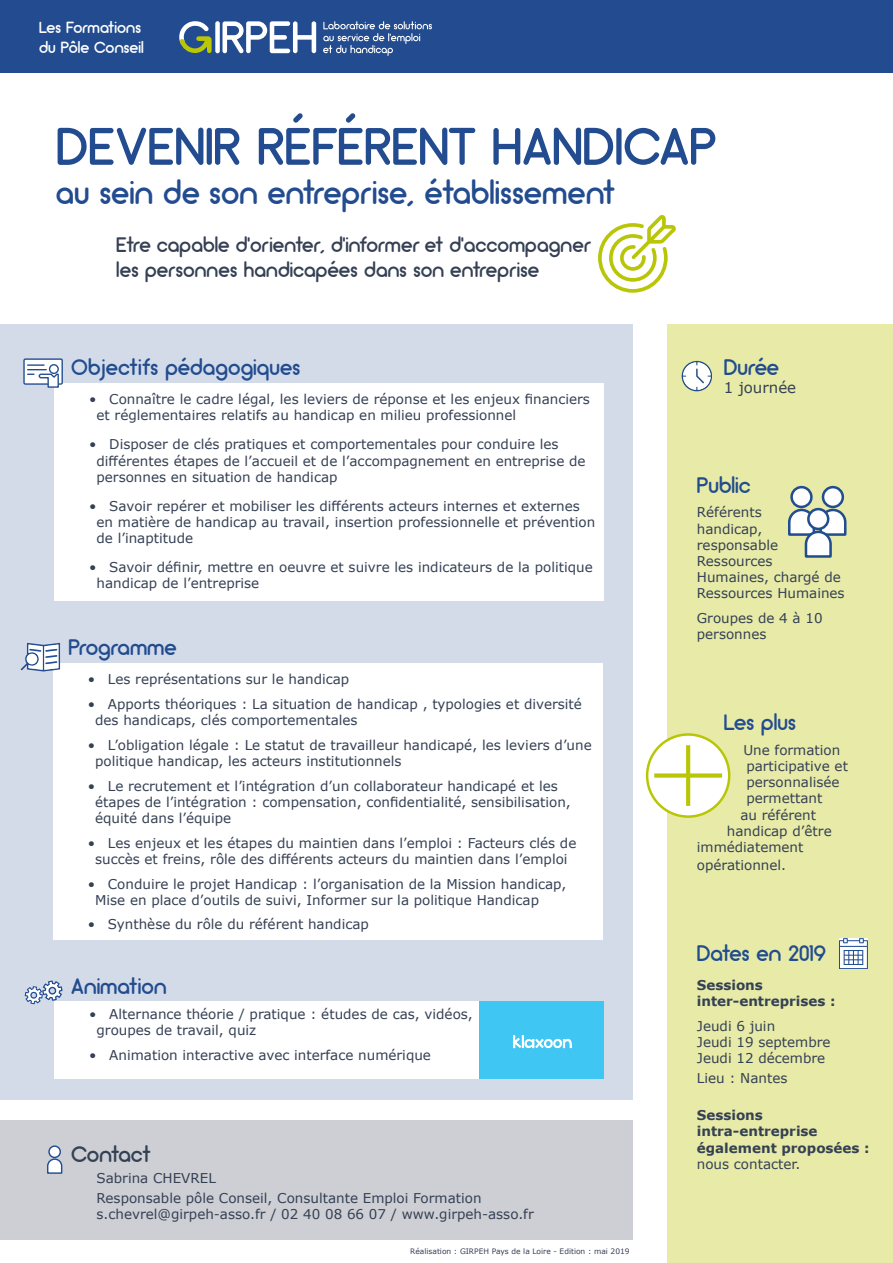
<style>
.page{position:relative;width:893px;height:1263px;background:#fff}
.page>*{position:absolute;margin:0;border:0;box-sizing:border-box;transform-origin:0 0}
.t1{font:52.8px "Arciform";color:#224c8f}
.t2{font:33px "Arciform";letter-spacing:.005em;color:#224c8f}
.t3{font:22.5px "Arciform";color:#224c8f}
.t4{font:22.5px "Arciform";letter-spacing:-.01em;color:#354054}
.t5{font:21px/25.2px "Arciform";letter-spacing:.005em;color:#354054}
.t6{font:16.2px/19.5px "Arciform";letter-spacing:.005em;color:#fff}
.t7{font:15px "Verdana";color:#354054}
.t8{font:13.5px/16.2px "Verdana";color:#354054}
.t9{font:700 13.5px/16.2px "Verdana";color:#354054}
.t10{font:7.5px "Verdana";color:#354054}
</style>
<div class="page">
<div style="left:667px;top:324px;width:226px;height:939px;background:#e7eba7"></div>
<div style="left:0;top:0;width:893px;height:73px;background:#224c8f"></div>
<svg style="left:323px;top:21px;width:109px;height:35px"></svg>
<div style="left:215px;top:21px;width:5px;height:32px;background:#fff;border-radius:2px"></div>
<svg style="left:222px;top:21px;width:94px;height:32px"></svg>
<svg style="left:179px;top:21px;width:33px;height:32px"></svg>
<div style="left:0;top:324px;width:633px;height:775px;background:#d3dbe9"></div>
<svg style="left:788px;top:486px;width:59px;height:72px"></svg>
<div style="left:823px;top:487px;width:20px;height:20px;background:#fff;border-radius:50%"></div>
<div style="left:822px;top:486px;width:22px;height:22px;border:3px solid #224d91;border-radius:50%"></div>
<div style="left:647px;top:734px;width:82px;height:83px;background:#fff;border-radius:50%"></div>
<div style="left:646px;top:733px;width:84px;height:85px;border:3px solid #b8c607;border-radius:50%"></div>
<div style="left:654px;top:773px;width:68px;height:5px;background:#b8c607"></div>
<svg style="left:686px;top:745px;width:4px;height:61px"></svg>
<svg style="left:682px;top:361px;width:30px;height:30px"></svg>
<svg style="left:599px;top:215px;width:76px;height:78px"></svg>
<svg style="left:839px;top:938px;width:29px;height:31px"></svg>
<div style="left:53px;top:663px;width:549px;height:276px;background:#fff"></div>
<svg style="left:21px;top:643px;width:39px;height:28px"></svg>
<div style="left:54px;top:1001px;width:550px;height:78px;background:#fff"></div>
<svg style="left:25px;top:980px;width:38px;height:24px"></svg>
<div style="left:480px;top:1001px;width:124px;height:78px;background:#3fc6f3"></div>
<svg style="left:513px;top:1035px;width:59px;height:13px"></svg>
<div style="left:54px;top:383px;width:550px;height:218px;background:#fff"></div>
<div style="left:24px;top:359px;width:38px;height:25px;background:#fff"></div>
<div style="left:23px;top:358px;width:40px;height:27px;border:1px solid #204d90"></div>
<svg style="left:28px;top:364px;width:32px;height:24px"></svg>
<div style="left:0;top:1120px;width:633px;height:119px;background:#cdcfd4"></div>
<svg style="left:47px;top:1158px;width:16px;height:16px"></svg>
<svg style="left:49px;top:1146px;width:11px;height:11px"></svg>
<div style="left:48px;top:1145px;width:13px;height:13px;border:1px solid #224d91;border-radius:50%"></div>
<p class="t6" style="left:39px;top:18px;width:106px">Les Formations du Pôle Conseil</p>
<h1 class="t1" style="left:56px;top:113px;width:661px">DEVENIR RÉFÉRENT HANDICAP</h1>
<h2 class="t2" style="left:56px;top:172px;width:560px">au sein de son entreprise, établissement</h2>
<h3 class="t5" style="left:116px;top:231px;width:475px">Etre capable d’orienter, d’informer et d’accompagner les personnes handicapées dans son entreprise</h3>
<h3 class="t3" style="left:71px;top:353px;width:230px">Objectifs pédagogiques</h3>
<p class="t8" style="left:97px;top:391px;width:495px;text-indent:-7px">• Connaître le cadre légal, les leviers de réponse et les enjeux financiers et réglementaires relatifs au handicap en milieu professionnel</p>
<p class="t8" style="left:97px;top:436px;width:491px;text-indent:-7px">• Disposer de clés pratiques et comportementales pour conduire les différentes étapes de l’accueil et de l’accompagnement en entreprise de personnes en situation de handicap</p>
<p class="t8" style="left:97px;top:498px;width:500px;text-indent:-7px">• Savoir repérer et mobiliser les différents acteurs internes et externes en matière de handicap au travail, insertion professionnelle et prévention de l’inaptitude</p>
<p class="t8" style="left:97px;top:559px;width:498px;text-indent:-7px">• Savoir définir, mettre en oeuvre et suivre les indicateurs de la politique handicap de l’entreprise</p>
<h3 class="t3" style="left:69px;top:633px;width:109px">Programme</h3>
<p class="t8" style="left:88px;top:671px;width:263px">• Les représentations sur le handicap</p>
<p class="t8" style="left:95px;top:695px;width:488px;text-indent:-7px">• Apports théoriques : La situation de handicap , typologies et diversité des handicaps, clés comportementales</p>
<p class="t8" style="left:95px;top:736px;width:498px;text-indent:-7px">• L’obligation légale : Le statut de travailleur handicapé, les leviers d’une politique handicap, les acteurs institutionnels</p>
<p class="t8" style="left:95px;top:777px;width:477px;text-indent:-7px">• Le recrutement et l’intégration d’un collaborateur handicapé et les étapes de l’intégration : compensation, confidentialité, sensibilisation, équité dans l’équipe</p>
<p class="t8" style="left:88px;top:834px;width:490px;text-align:center">• Les enjeux et les étapes du maintien dans l’emploi : Facteurs clés de succès et freins, rôle des différents acteurs du maintien dans l’emploi</p>
<p class="t8" style="left:95px;top:875px;width:473px;text-indent:-7px">• Conduire le projet Handicap : l’organisation de la Mission handicap,<br>Mise en place d’outils de suivi, Informer sur la politique Handicap</p>
<p class="t8" style="left:88px;top:916px;width:283px">• Synthèse du rôle du référent handicap</p>
<h3 class="t3" style="left:71px;top:972px;width:97px">Animation</h3>
<p class="t8" style="left:97px;top:1006px;width:378px;text-indent:-7px">• Alternance théorie / pratique : études de cas, vidéos, groupes de travail, quiz</p>
<p class="t8" style="left:89px;top:1047px;width:343px">• Animation interactive avec interface numérique</p>
<h3 class="t4" style="left:71px;top:1140px;width:81px">Contact</h3>
<p class="t8" style="left:97px;top:1167px;width:387px;line-height:20.4px">Sabrina CHEVREL<br>Responsable pôle Conseil, Consultante Emploi Formation</p>
<p class="t8" style="left:97px;top:1206px;width:439px">s.chevrel@girpeh-asso.fr / 02 40 08 66 07 / www.girpeh-asso.fr</p>
<p class="t10" style="left:410px;top:1246px;width:221px">Réalisation : GIRPEH Pays de la Loire - Edition : mai 2019</p>
<h3 class="t3" style="left:724px;top:353px;width:56px">Durée</h3>
<p class="t7" style="left:724px;top:378px;width:74px">1 journée</p>
<h3 class="t3" style="left:697px;top:471px;width:55px">Public</h3>
<p class="t8" style="left:697px;top:504px;width:149px">Référents<br>handicap, responsable<br>Ressources<br>Humaines, chargé de<br>Ressources Humaines</p>
<p class="t8" style="left:697px;top:610px;width:127px">Groupes de 4 à 10 personnes</p>
<h3 class="t3" style="left:724px;top:708px;width:73px">Les plus</h3>
<p class="t8" style="left:743px;top:741px;width:98px">Une formation</p>
<p class="t8" style="left:746px;top:758px;width:103px">participative et</p>
<p class="t8" style="left:746px;top:774px;width:95px">personnalisée</p>
<p class="t8" style="left:746px;top:790px;width:78px">permettant</p>
<p class="t8" style="left:740px;top:806px;width:77px">au référent</p>
<p class="t8" style="left:727px;top:822px;width:106px">handicap d’être</p>
<p class="t8" style="left:697px;top:839px;width:108px">immédiatement</p>
<p class="t8" style="left:697px;top:857px;width:91px">opérationnel.</p>
<h3 class="t3" style="left:697px;top:939px;width:131px">Dates en 2019</h3>
<p class="t9" style="left:697px;top:976px;width:140px">Sessions inter-entreprises :</p>
<p class="t8" style="left:697px;top:1017px;width:135px">Jeudi 6 juin<br>Jeudi 19 septembre<br>Jeudi 12 décembre</p>
<p class="t8" style="left:697px;top:1070px;width:92px">Lieu : Nantes</p>
<p class="t9" style="left:697px;top:1107px;width:174px">Sessions intra-entreprise également proposées :</p>
<p class="t8" style="left:697px;top:1155px;width:105px">nous contacter.</p>
</div>
